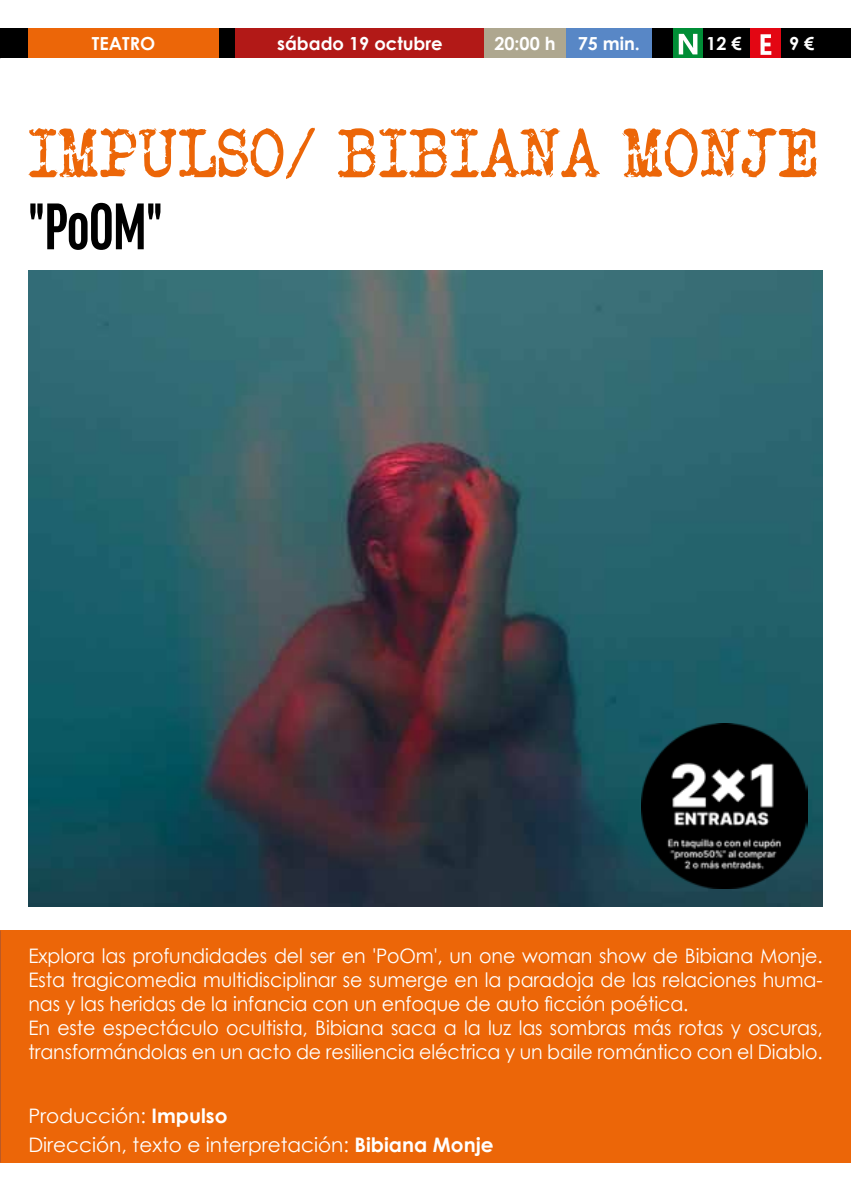
<style>
.page{position:relative;width:851px;height:1191px;background:#fff}
.page>*{position:absolute;margin:0;border:0;box-sizing:border-box;transform-origin:0 0}
.t1{font:70px "Veteran Typewriter";color:#ec6608;scale:.96 1}
.t2{font:700 extra-condensed 70px "Good Headline Pro";color:#000;scale:.94 1}
.t3{font:20px/24px "Century Gothic";letter-spacing:-.005em;color:#fff;scale:.95 1}
.t4{font:20px/28.8px "Century Gothic";letter-spacing:-.005em;color:#fff}
.t5{font:700 18px "Century Gothic";color:#fff}
.s1{font-weight:700}
</style>
<div class="page">
<div style="left:0;top:28px;width:850px;height:30px;background:#000"></div>
<div style="left:0;top:930px;width:850px;height:232px;background:#ec6608"></div>
<div style="left:236px;top:29px;width:248px;height:29px;background:#b21917"></div>
<div style="left:484px;top:29px;width:81px;height:29px;background:#aea78f"></div>
<div style="left:565px;top:29px;width:86px;height:29px;background:#5887c6"></div>
<div style="left:28px;top:28px;width:191px;height:30px;background:#ec6608"></div>
<div style="left:673px;top:29px;width:29px;height:29px;background:#008d36"></div>
<svg style="left:678px;top:34px;width:19px;height:20px"></svg>
<div style="left:750px;top:28px;width:30px;height:30px;background:#e30613"></div>
<svg style="left:760px;top:34px;width:11px;height:21px"></svg>
<img style="left:28px;top:271px;width:794px;height:635px">
<img style="left:641px;top:723px;width:165px;height:166px">
<p class="t5" style="left:277px;top:30px;width:167px">sábado 19 octubre</p>
<p class="t5" style="left:494px;top:30px;width:147px">20:00 h 75 min.</p>
<p class="t5" style="left:92px;top:30px;width:65px">TEATRO</p>
<p class="t5" style="left:706px;top:30px;width:37px">12 €</p>
<p class="t5" style="left:788px;top:30px;width:27px">9 €</p>
<h1 class="t1" style="left:28px;top:113px;width:824px">IMPULSO/ BIBIANA MONJE</h1>
<h1 class="t2" style="left:28px;top:192px;width:144px">"PoOM"</h1>
<p class="t3" style="left:28px;top:943px;width:837px">Explora las profundidades del ser en 'PoOm', un one woman show de Bibiana Monje.<br>Esta tragicomedia multidisciplinar se sumerge en la paradoja de las relaciones huma&shy;nas y las heridas de la infancia con un enfoque de auto ficción poética.<br>En este espectáculo ocultista, Bibiana saca a la luz las sombras más rotas y oscuras, transformándolas en un acto de resiliencia eléctrica y un baile romántico con el Diablo.</p>
<p class="t4" style="left:28px;top:1101px;width:467px">Producción: <span class="s1">Impulso<br></span>Dirección, texto e interpretación: <span class="s1">Bibiana Monje</span></p>
</div>
